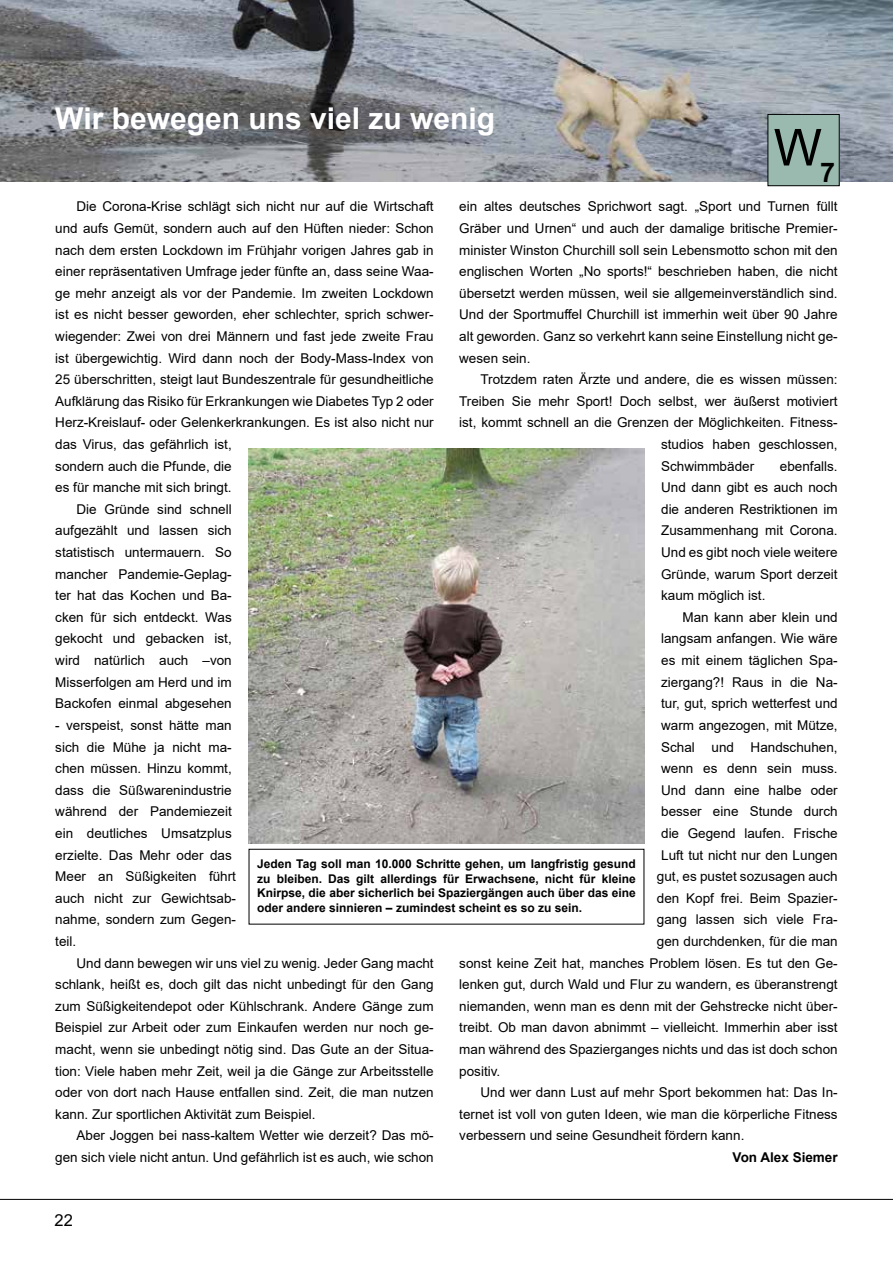
<style>
.page{position:relative;width:893px;height:1263px;background:#fff}
.page>*{position:absolute;margin:0;border:0;box-sizing:border-box;transform-origin:0 0}
.t1{font:51px "Arial";color:#000}
.t2{font:700 30px "Arial";color:#fff}
.t3{font:16.5px "Arial";color:#000}
.t4{font:13.5px/21.6px "Arial";color:#000;text-align:justify}
.t5{font:700 13.5px "Arial";color:#000}
.t6{font:700 12px/14.4px "Arial";color:#000;text-align:justify}
</style>
<div class="page">
<img style="left:0;top:0;width:893px;height:181px">
<hr style="left:0;top:1199px;width:893px;height:1px;background:#000">
<img style="left:249px;top:448px;width:395px;height:396px">
<div style="left:768px;top:114px;width:71px;height:72px;background:#9abab0"></div>
<div style="left:767px;top:114px;width:73px;height:72px;border:1px solid #010202"></div>
<h2 class="t2" style="left:55px;top:98px;width:441px">Wir bewegen uns viel zu wenig</h2>
<h1 class="t1" style="left:774px;top:112px;width:63px">W<sub>7</sub></h1>
<p class="t4" style="left:459px;top:196px;width:380px">ein altes deutsches Sprichwort sagt. „Sport und Turnen füllt Gräber und Urnen“ und auch der damalige britische Premier&shy;minister Winston Churchill soll sein Lebensmotto schon mit den englischen Worten „No sports!“ beschrieben haben, die nicht übersetzt werden müssen, weil sie allgemeinverständlich sind.<br>Und der Sportmuffel Churchill ist immerhin weit über 90 Jahre alt geworden. Ganz so verkehrt kann seine Einstellung nicht ge&shy;wesen sein.</p>
<p class="t4" style="left:480px;top:369px;width:359px">Trotzdem raten Ärzte und andere, die es wissen müssen:</p>
<p class="t4" style="left:459px;top:390px;width:380px">Treiben Sie mehr Sport! Doch selbst, wer äußerst motiviert</p>
<p class="t4" style="left:459px;top:412px;width:380px">ist, kommt schnell an die Grenzen der Möglichkeiten. Fitness-</p>
<p class="t4" style="left:661px;top:433px;width:178px">studios haben geschlossen,</p>
<p class="t4" style="left:661px;top:455px;width:95px">Schwimmbäder</p>
<p class="t4" style="left:77px;top:196px;width:359px">Die Corona-Krise schlägt sich nicht nur auf die Wirtschaft</p>
<p class="t4" style="left:55px;top:217px;width:380px">und aufs Gemüt, sondern auch auf den Hüften nieder: Schon</p>
<p class="t4" style="left:55px;top:239px;width:380px">nach dem ersten Lockdown im Frühjahr vorigen Jahres gab in</p>
<p class="t4" style="left:55px;top:261px;width:380px">einer repräsentativen Umfrage jeder fünfte an, dass seine Waa-</p>
<p class="t4" style="left:55px;top:282px;width:380px">ge mehr anzeigt als vor der Pandemie. Im zweiten Lockdown</p>
<p class="t4" style="left:55px;top:304px;width:380px">ist es nicht besser geworden, eher schlechter, sprich schwer-</p>
<p class="t4" style="left:55px;top:325px;width:380px">wiegender: Zwei von drei Männern und fast jede zweite Frau</p>
<p class="t4" style="left:55px;top:347px;width:380px">ist übergewichtig. Wird dann noch der Body-Mass-Index von</p>
<p class="t4" style="left:55px;top:369px;width:380px">25 überschritten, steigt laut Bundeszentrale für gesundheitliche</p>
<p class="t4" style="left:55px;top:390px;width:380px">Aufklärung das Risiko für Erkrankungen wie Diabetes Typ 2 oder</p>
<p class="t4" style="left:55px;top:412px;width:380px">Herz-Kreislauf- oder Gelenkerkrankungen. Es ist also nicht nur</p>
<p class="t4" style="left:55px;top:433px;width:178px">das Virus, das gefährlich ist,</p>
<p class="t4" style="left:55px;top:455px;width:178px">sondern auch die Pfunde, die</p>
<p class="t4" style="left:55px;top:477px;width:178px">es für manche mit sich bringt.</p>
<p class="t4" style="left:77px;top:498px;width:157px">Die Gründe sind schnell</p>
<p class="t4" style="left:55px;top:520px;width:178px">aufgezählt und lassen sich</p>
<p class="t4" style="left:55px;top:541px;width:178px">statistisch untermauern. So</p>
<p class="t4" style="left:55px;top:563px;width:178px">mancher Pandemie-Geplag-</p>
<p class="t4" style="left:55px;top:585px;width:178px">ter hat das Kochen und Ba-</p>
<p class="t4" style="left:55px;top:606px;width:178px">cken für sich entdeckt. Was</p>
<p class="t4" style="left:55px;top:628px;width:178px">gekocht und gebacken ist,</p>
<p class="t4" style="left:55px;top:649px;width:178px">wird natürlich auch –von</p>
<p class="t4" style="left:55px;top:671px;width:178px">Misserfolgen am Herd und im</p>
<p class="t4" style="left:55px;top:693px;width:178px">Backofen einmal abgesehen</p>
<p class="t4" style="left:55px;top:714px;width:182px;text-align:left">- verspeist, sonst hätte man sich die Mühe ja nicht ma&shy;chen müssen. Hinzu kommt, dass die Süßwarenindustrie während der Pandemiezeit ein deutliches Umsatzplus erzielte. Das Mehr oder das<br>Meer an Süßigkeiten führt auch nicht zur Gewichtsab&shy;nahme, sondern zum Gegen&shy;teil.</p>
<p class="t4" style="left:55px;top:952px;width:380px;text-indent:21px">Und dann bewegen wir uns viel zu wenig. Jeder Gang macht schlank, heißt es, doch gilt das nicht unbedingt für den Gang zum Süßigkeitendepot oder Kühlschrank. Andere Gänge zum Beispiel zur Arbeit oder zum Einkaufen werden nur noch ge&shy;macht, wenn sie unbedingt nötig sind. Das Gute an der Situa&shy;tion: Viele haben mehr Zeit, weil ja die Gänge zur Arbeitsstelle oder von dort nach Hause entfallen sind. Zeit, die man nutzen kann. Zur sportlichen Aktivität zum Beispiel.</p>
<p class="t4" style="left:55px;top:1125px;width:380px;text-align:right">Aber Joggen bei nass-kaltem Wetter wie derzeit? Das mö&shy;gen sich viele nicht antun. Und gefährlich ist es auch, wie schon</p>
<p class="t4" style="left:661px;top:455px;width:178px;text-indent:119px">ebenfalls.<br>Und dann gibt es auch noch die anderen Restriktionen im Zusammenhang mit Corona.<br>Und es gibt noch viele weitere Gründe, warum Sport derzeit kaum möglich ist.</p>
<p class="t4" style="left:682px;top:606px;width:157px">Man kann aber klein und</p>
<p class="t4" style="left:661px;top:628px;width:178px">langsam anfangen. Wie wäre</p>
<p class="t4" style="left:661px;top:649px;width:178px">es mit einem täglichen Spa-</p>
<p class="t4" style="left:661px;top:671px;width:178px">ziergang?! Raus in die Na-</p>
<p class="t4" style="left:661px;top:693px;width:178px">tur, gut, sprich wetterfest und</p>
<p class="t4" style="left:661px;top:714px;width:178px">warm angezogen, mit Mütze,</p>
<p class="t4" style="left:661px;top:736px;width:178px">Schal und Handschuhen,</p>
<p class="t4" style="left:661px;top:757px;width:178px">wenn es denn sein muss.</p>
<p class="t4" style="left:661px;top:779px;width:178px">Und dann eine halbe oder</p>
<p class="t4" style="left:661px;top:801px;width:178px">besser eine Stunde durch</p>
<p class="t4" style="left:661px;top:822px;width:178px">die Gegend laufen. Frische</p>
<p class="t4" style="left:661px;top:844px;width:178px">Luft tut nicht nur den Lungen</p>
<p class="t4" style="left:657px;top:865px;width:182px">gut, es pustet sozusagen auch</p>
<p class="t4" style="left:657px;top:887px;width:182px">den Kopf frei. Beim Spazier-</p>
<p class="t4" style="left:657px;top:909px;width:182px">gang lassen sich viele Fra-</p>
<p class="t4" style="left:657px;top:930px;width:182px">gen durchdenken, für die man</p>
<p class="t4" style="left:459px;top:952px;width:380px">sonst keine Zeit hat, manches Problem lösen. Es tut den Ge-</p>
<p class="t4" style="left:459px;top:973px;width:380px">lenken gut, durch Wald und Flur zu wandern, es überanstrengt</p>
<p class="t4" style="left:459px;top:995px;width:380px">niemanden, wenn man es denn mit der Gehstrecke nicht über-</p>
<p class="t4" style="left:459px;top:1017px;width:380px">treibt. Ob man davon abnimmt – vielleicht. Immerhin aber isst</p>
<p class="t4" style="left:459px;top:1038px;width:380px">man während des Spazierganges nichts und das ist doch schon</p>
<p class="t4" style="left:459px;top:1060px;width:43px">positiv.</p>
<p class="t4" style="left:480px;top:1081px;width:359px">Und wer dann Lust auf mehr Sport bekommen hat: Das In-</p>
<p class="t4" style="left:459px;top:1103px;width:380px">ternet ist voll von guten Ideen, wie man die körperliche Fitness</p>
<p class="t4" style="left:459px;top:1125px;width:287px">verbessern und seine Gesundheit fördern kann.</p>
<p class="t5" style="left:733px;top:1148px;width:107px">Von Alex Siemer</p>
<p class="t6" style="left:257px;top:857px;width:380px">Jeden Tag soll man 10.000 Schritte gehen, um langfristig gesund zu bleiben. Das gilt allerdings für Erwachsene, nicht für kleine Knirpse, die aber sicherlich bei Spaziergängen auch über das eine oder andere sinnieren – zumindest scheint es so zu sein.</p>
<p class="t3" style="left:55px;top:1209px;width:20px">22</p>
</div>
